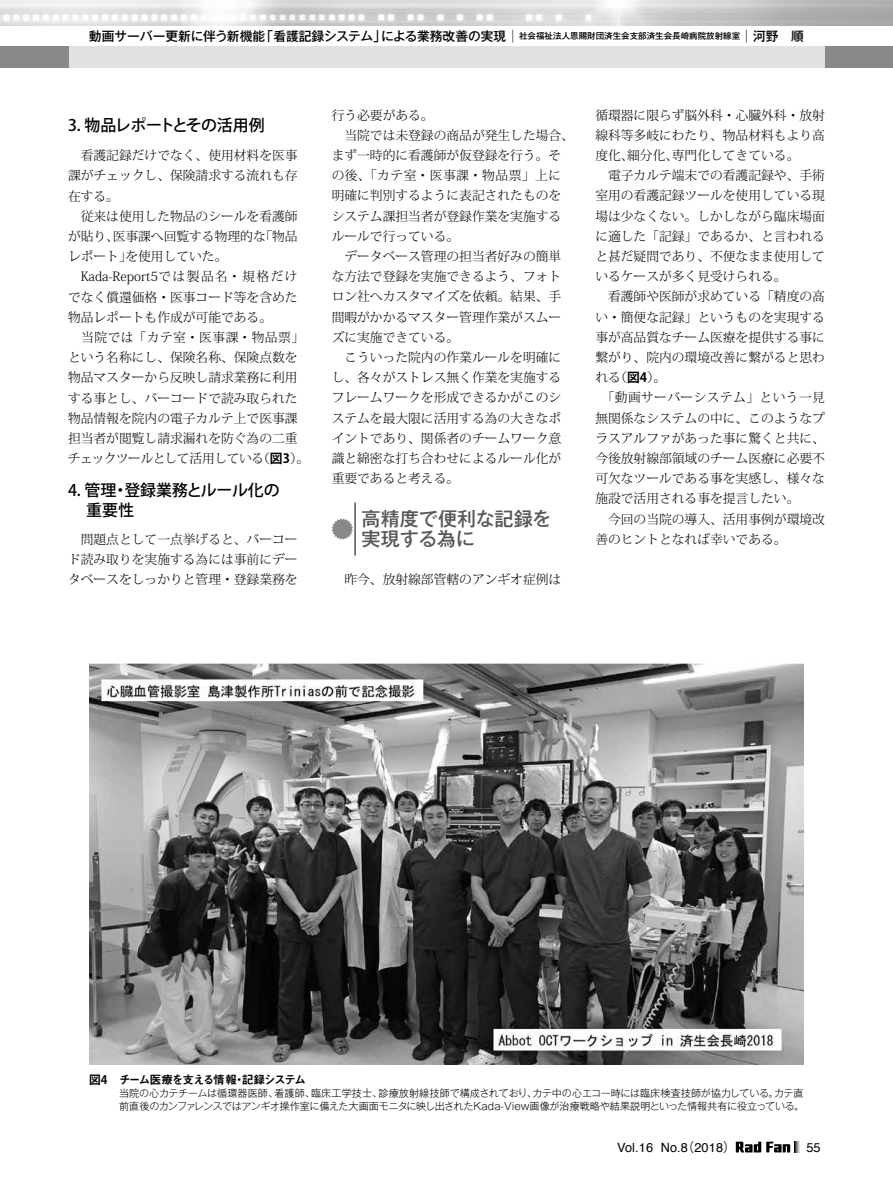
<style>
.page{position:relative;width:893px;height:1191px;background:#fff}
.page>*{position:absolute;margin:0;border:0;box-sizing:border-box;transform-origin:0 0}
.t1{font:500 19.2px/20.2px "Gothic MB101 Pro";letter-spacing:-.005em;color:#595757}
.t2{font:500 15.9px/20.2px "Koz Go Pro";letter-spacing:-.01em;color:#000}
.t3{font:500 15.9px "Koz Go Pro";letter-spacing:-.03em;color:#000}
.t4{font:300 12.75px/20.2px "Koz Min Pro";color:#000}
.t5{font:500 12.75px "Gothic MB101 Pro";color:#000}
.t6{font:12.75px "Helvetica";letter-spacing:.01em;color:#000}
.t7{font:11.7px "Midashi Go Pro MB31";letter-spacing:-.095em;color:#000}
.t8{font:300 10.05px/12.8px "Gothic MB101 Pro";letter-spacing:-.015em;color:#000}
.s1{font-size:8.55px}
.s2{font-family:"Koz Go Pro";font-weight:700}
.s3{font-family:"Gothic BBB Pro";font-weight:500}
</style>
<div class="page">
<div style="left:68px;top:47px;width:757px;height:21px;background:#e0e1e1"></div>
<div style="left:825px;top:47px;width:68px;height:21px;background:#898989"></div>
<div style="left:0;top:47px;width:68px;height:21px;background:#898989"></div>
<svg style="left:736px;top:1141px;width:64px;height:11px"></svg>
<svg style="left:332px;top:518px;width:21px;height:21px"></svg>
<hr style="left:355px;top:502px;width:1px;height:53px;background:#000">
<img style="left:0;top:0;width:893px;height:26px">
<img style="left:89px;top:663px;width:715px;height:402px">
<p class="t5" style="left:89px;top:25px;width:717px">動画サーバー更新に伴う新機能「看護記録システム」による業務改善の実現│<span class="s1">社会福祉法人恩賜財団済生会支部済生会長崎病院放射線室</span>│河野　順</p>
<p class="t3" style="left:68px;top:115px;width:198px">3. 物品レポートとその活用例</p>
<p class="t4" style="left:68px;top:145px;width:243px">　看護記録だけでなく、使用材料を医事課がチェックし、保険請求する流れも存在する。<br>　従来は使用した物品のシールを看護師が貼り、医事課へ回覧する物理的な「物品レポート」を使用していた。　Kada-Report5では製品名・規格だけでなく償還価格・医事コード等を含めた物品レポートも作成が可能である。<br>　当院では「カテ室・医事課・物品票」という名称にし、保険名称、保険点数を物品マスターから反映し請求業務に利用する事とし、バーコードで読み取られた物品情報を院内の電子カルテ上で医事課担当者が閲覧し請求漏れを防ぐ為の二重チェックツールとして活用している（<span class="s2">図3</span>）。</p>
<p class="t2" style="left:86px;top:480px;width:195px;text-indent:-18px">4. 管理・登録業務とルール化の重要性</p>
<p class="t4" style="left:68px;top:529px;width:231px;text-align:justify">　問題点として一点挙げると、バーコード読み取りを実施する為には事前にデータベースをしっかりと管理・登録業務を</p>
<p class="t4" style="left:332px;top:104px;width:244px">行う必要がある。<br>　当院では未登録の商品が発生した場合、まず一時的に看護師が仮登録を行う。その後、「カテ室・医事課・物品票」上に明確に判別するように表記されたものをシステム課担当者が登録作業を実施するルールで行っている。<br>　データベース管理の担当者好みの簡単な方法で登録を実施できるよう、フォトロン社へカスタマイズを依頼。結果、手間暇がかかるマスター管理作業がスムーズに実施できている。<br>　こういった院内の作業ルールを明確にし、各々がストレス無く作業を実施するフレームワークを形成できるかがこのシステムを最大限に活用する為の大きなポイントであり、関係者のチームワーク意識と綿密な打ち合わせによるルール化が重要であると考える。</p>
<h1 class="t1" style="left:361px;top:506px;width:191px">高精度で便利な記録を実現する為に</h1>
<p class="t4" style="left:332px;top:569px;width:231px">　昨今、放射線部管轄のアンギオ症例は</p>
<p class="t4" style="left:595px;top:104px;width:231px">循環器に限らず脳外科・心臓外科・放射線科等多岐にわたり、物品材料もより高度化、細分化、専門化してきている。<br>　電子カルテ端末での看護記録や、手術室用の看護記録ツールを使用している現場は少なくない。しかしながら臨床場面に適した「記録」であるか、と言われると甚だ疑問であり、不便なまま使用しているケースが多く見受けられる。<br>　看護師や医師が求めている「精度の高い・簡便な記録」というものを実現する事が高品質なチーム医療を提供する事に繋がり、院内の環境改善に繋がると思われる（<span class="s2">図4</span>）。<br>　「動画サーバーシステム」という一見無関係なシステムの中に、このようなプラスアルファがあった事に驚くと共に、今後放射線部領域のチーム医療に必要不可欠なツールである事を実感し、様々な施設で活用される事を提言したい。<br>　今回の当院の導入、活用事例が環境改善のヒントとなれば幸いである。</p>
<p class="t7" style="left:89px;top:1070px;width:219px"><span class="s2">図4</span> チーム医療を支える情報・記録システム</p>
<p class="t8" style="left:119px;top:1085px;width:687px">当院の心カテチームは循環器医師、看護師、臨床工学技士、診療放射線技師で構成されており、カテ中の心エコー時には臨床検査技師が協力している。カテ直前直後のカンファレンスではアンギオ操作室に備えた大画面モニタに映し出されたKada-View画像が治療戦略や結果説明といった情報共有に役立っている。</p>
<p class="t6" style="left:617px;top:1137px;width:120px">Vol.16 No.8<span class="s3">（</span>2018<span class="s3">）</span></p>
<p class="t6" style="left:806px;top:1137px;width:16px">55</p>
</div>
